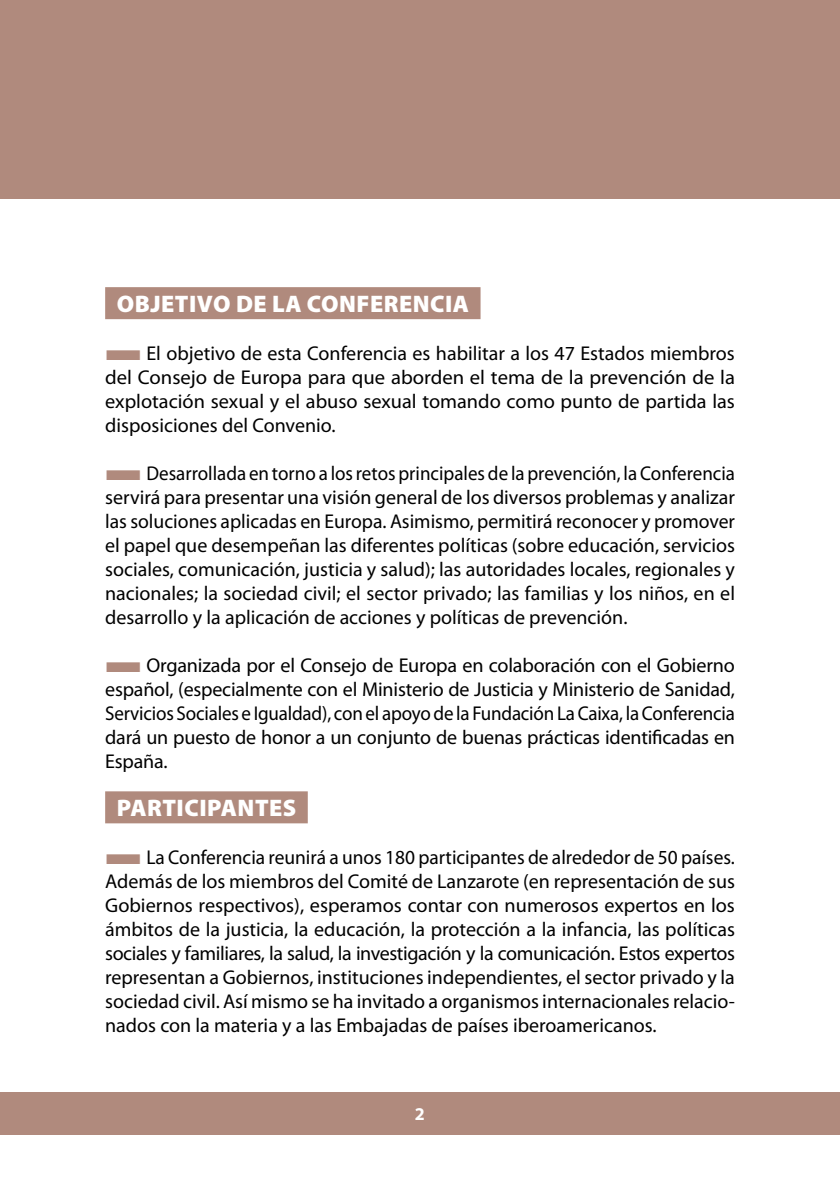
<style>
.page{position:relative;width:840px;height:1191px;background:#fff}
.page>*{position:absolute;margin:0;border:0;box-sizing:border-box;transform-origin:0 0}
.t1{font:900 24px "Myriad Pro";letter-spacing:.02em;color:#fff}
.t2{font:20px/24px "Myriad Pro";color:#000;text-align:justify}
.t3{font:20px/24px "Myriad Pro";color:#000;text-align:justify;scale:.95 1}
.t4{font:700 18px "Myriad Pro";color:#fff}
.s1{color:#b08a7d}
</style>
<div class="page">
<div style="left:0;top:1091px;width:839px;height:43px;background:#b08a7d"></div>
<div style="left:0;top:0;width:839px;height:198px;background:#b08a7d"></div>
<div style="left:105px;top:287px;width:375px;height:32px;background:#b08a7d"></div>
<div style="left:105px;top:791px;width:202px;height:32px;background:#b08a7d"></div>
<p class="t1" style="left:117px;top:288px;width:354px">OBJETIVO DE LA CONFERENCIA</p>
<p class="t2" style="left:105px;top:341px;width:631px"><span class="s1">■</span>El objetivo de esta Conferencia es habilitar a los 47 Estados miembros del Consejo de Europa para que aborden el tema de la prevención de la explotación sexual y el abuso sexual tomando como punto de partida las disposiciones del Convenio.</p>
<p class="t3" style="left:105px;top:461px;width:664px"><span class="s1">■</span>Desarrollada en torno a los retos principales de la prevención, la Conferencia servirá para presentar una visión general de los diversos problemas y analizar las soluciones aplicadas en Europa. Asimismo, permitirá reconocer y promover el papel que desempeñan las diferentes políticas (sobre educación, servicios sociales, comunicación, justicia y salud); las autoridades locales, regionales y nacionales; la sociedad civil; el sector privado; las familias y los niños, en el desarrollo y la aplicación de acciones y políticas de prevención.</p>
<p class="t2" style="left:105px;top:653px;width:631px"><span class="s1">■</span>Organizada por el Consejo de Europa en colaboración con el Gobierno español, (especialmente con el Ministerio de Justicia y Ministerio de Sanidad, Servicios Sociales e Igualdad), con el apoyo de la Fundación La Caixa, la Conferencia dará un puesto de honor a un conjunto de buenas prácticas identificadas en España.</p>
<p class="t1" style="left:117px;top:792px;width:181px">PARTICIPANTES</p>
<p class="t2" style="left:105px;top:845px;width:631px"><span class="s1">■</span>La Conferencia reunirá a unos 180 participantes de alrededor de 50 países.<br>Además de los miembros del Comité de Lanzarote (en representación de sus Gobiernos respectivos), esperamos contar con numerosos expertos en los ámbitos de la justicia, la educación, la protección a la infancia, las políticas sociales y familiares, la salud, la investigación y la comunicación. Estos expertos representan a Gobiernos, instituciones independientes, el sector privado y la sociedad civil. Así mismo se ha invitado a organismos internacionales relacio&shy;nados con la materia y a las Embajadas de países iberoamericanos.</p>
<p class="t4" style="left:415px;top:1102px;width:11px">2</p>
</div>
